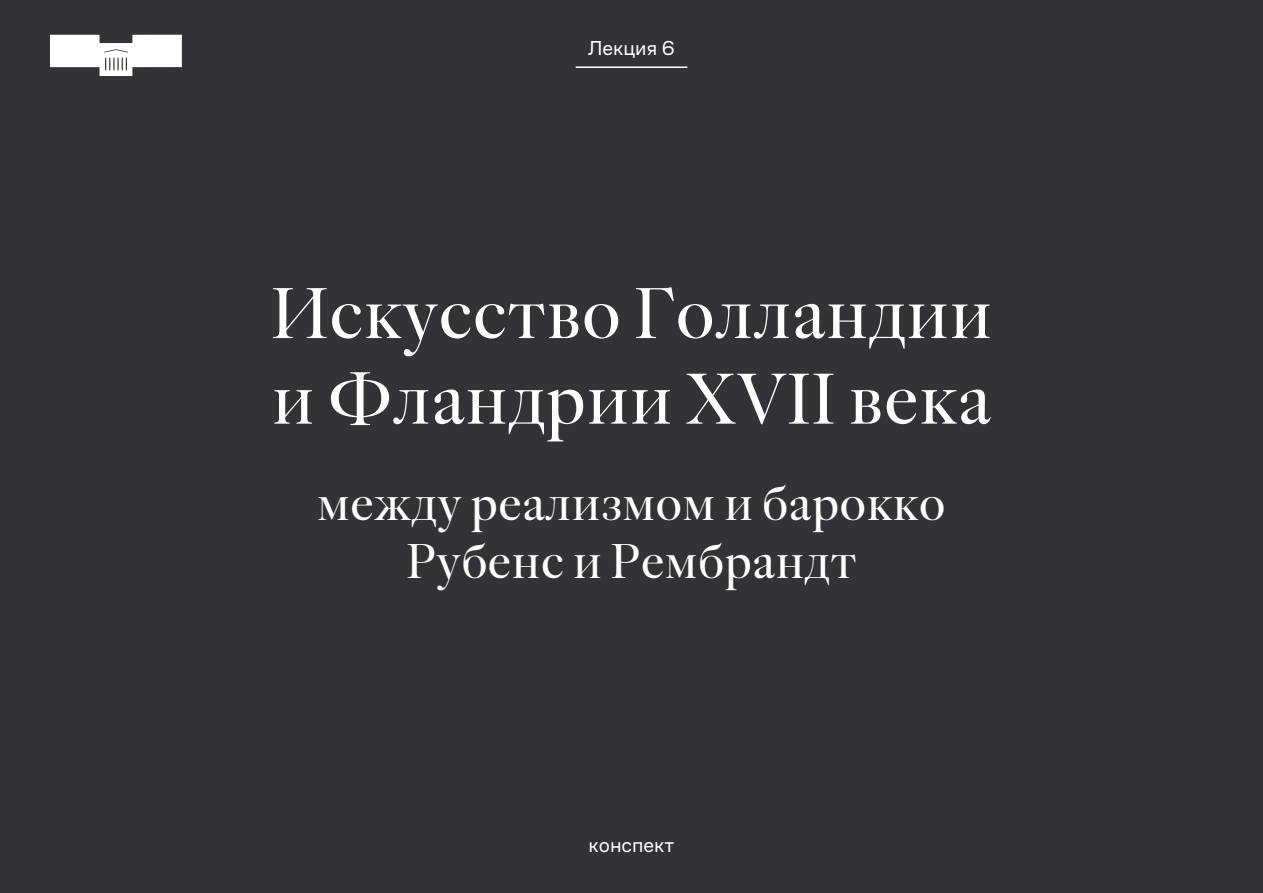
<style>
.page{position:relative;width:1263px;height:893px;background:#323237}
.page>*{position:absolute;margin:0;border:0;box-sizing:border-box;transform-origin:0 0}
.t1{font:71.25px/85.7px "William Display Pro";color:#fff}
.t2{font:48.6px/58.2px "William Display Pro";color:#fff;text-align:center}
.t3{font:20.55px "Co Fo Sans";color:#fff}
</style>
<div class="page">
<hr style="left:576px;top:66px;width:111px;height:2px;background:#fff">
<svg style="left:50px;top:35px;width:132px;height:41px"></svg>
<p class="t3" style="left:588px;top:36px;width:88px">Лекция 6</p>
<h1 class="t1" style="left:271px;top:266px;width:723px">Искусство Голландии и Фландрии XVII века</h1>
<p class="t2" style="left:317px;top:471px;width:630px">между реализмом и барокко<br>Рубенс и Рембрандт</p>
<p class="t3" style="left:588px;top:833px;width:87px">конспект</p>
</div>
